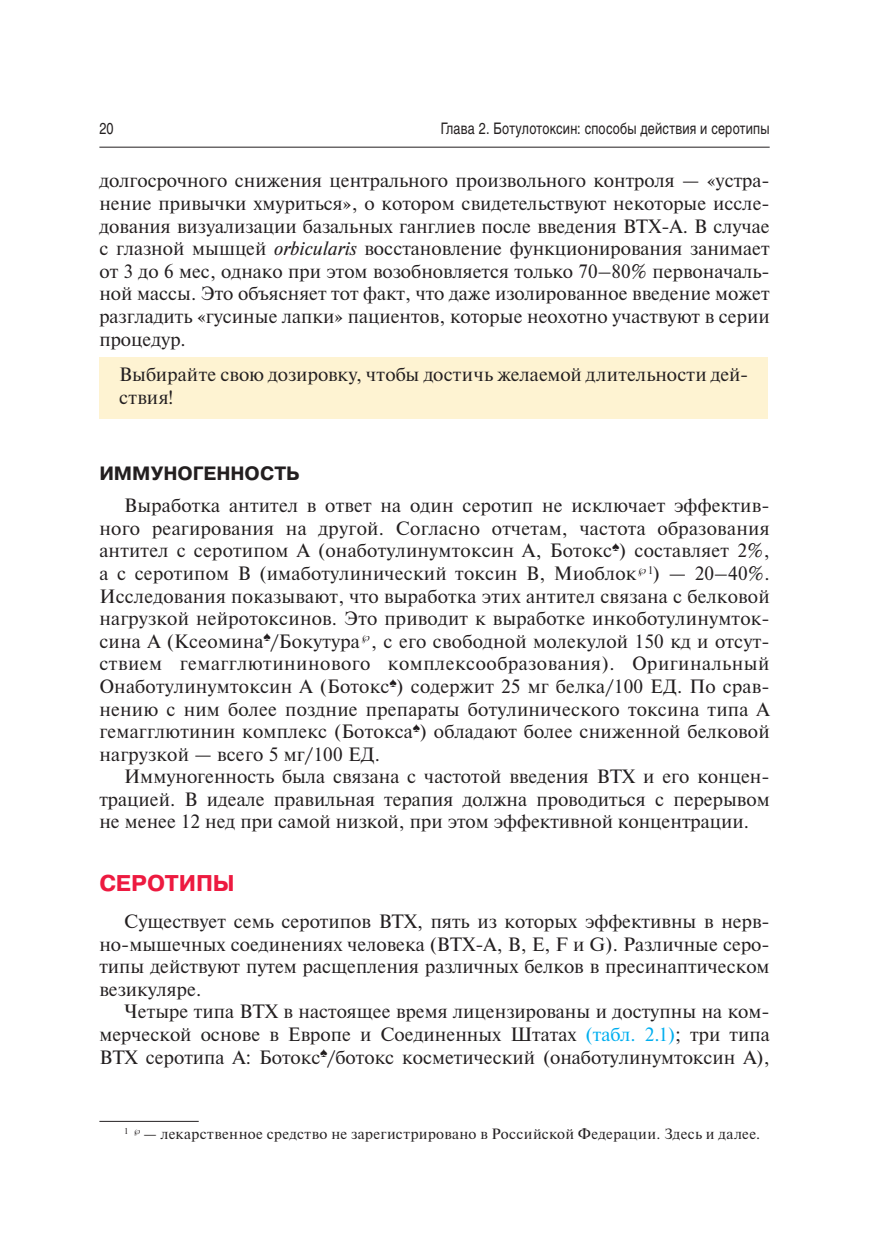
<style>
.page{position:relative;width:869px;height:1241px;background:#fff}
.page>*{position:absolute;margin:0;border:0;box-sizing:border-box;transform-origin:0 0}
.t1{font:700 22.75px "Pragmatica C";letter-spacing:-.005em;color:#ed1a40}
.t2{font:19.25px/22.6px "Newton";color:#231f20;text-align:justify}
.t3{font:700 19.25px "Pragmatica C";color:#231f20}
.t4{font:15.75px "Helios";letter-spacing:.015em;color:#231f20;scale:.8 1}
.t5{font:14.88px "Newton";letter-spacing:.025em;color:#231f20}
.s1{font-style:italic}
.s2{color:#00aeef}
</style>
<div class="page">
<hr style="left:99px;top:147px;width:670px;height:1px;background:#231f20">
<div style="left:99px;top:357px;width:668px;height:62px;background:#fef3d2"></div>
<hr style="left:99px;top:1120px;width:100px;height:1px;background:#231f20">
<p class="t4" style="left:99px;top:123px;width:19px">20</p>
<p class="t4" style="left:440px;top:123px;width:412px">Глава 2. Ботулотоксин: способы действия и серотипы</p>
<p class="t2" style="left:99px;top:171px;width:671px">долгосрочного снижения центрального произвольного контроля — «устра&shy;нение привычки хмуриться», о котором свидетельствуют некоторые иссле&shy;дования визуализации базальных ганглиев после введения BTX-A. В случае с глазной мышцей <span class="s1">orbicularis</span> восстановление функционирования занимает от 3 до 6 мес, однако при этом возобновляется только 70–80% первоначаль&shy;ной массы. Это объясняет тот факт, что даже изолированное введение может разгладить «гусиные лапки» пациентов, которые неохотно участвуют в серии процедур.</p>
<p class="t2" style="left:119px;top:364px;width:630px;line-height:23.1px">Выбирайте свою дозировку, чтобы достичь желаемой длительности дей&shy;ствия!</p>
<p class="t3" style="left:99px;top:466px;width:202px">ИММУНОГЕННОСТЬ</p>
<p class="t2" style="left:99px;top:495px;width:671px;text-indent:25px">Выработка антител в ответ на один серотип не исключает эффектив&shy;ного реагирования на другой. Согласно отчетам, частота образования антител с серотипом А (онаботулинумтоксин А, Ботокс<sup>♠</sup>) составляет 2%, а с серотипом B (имаботулинический токсин B, Миоблок <sup>1</sup>) — 20–40%.<br>Исследования показывают, что выработка этих антител связана с белковой нагрузкой нейротоксинов. Это приводит к выработке инкоботулинумток&shy;сина А (Ксеомина<sup>♠</sup>/Бокутура , с его свободной молекулой 150 кд и отсут&shy;ствием гемагглютининового комплексообразования). Оригинальный Онаботулинумтоксин А (Ботокс<sup>♠</sup>) содержит 25 мг белка/100 ЕД. По срав&shy;нению с ним более поздние препараты ботулинического токсина типа A гемагглютинин комплекс (Ботокса<sup>♠</sup>) обладают более сниженной белковой нагрузкой — всего 5 мг/100 ЕД.</p>
<p class="t2" style="left:99px;top:766px;width:671px;text-indent:25px">Иммуногенность была связана с частотой введения BTX и его концен&shy;трацией. В идеале правильная терапия должна проводиться с перерывом не менее 12 нед при самой низкой, при этом эффективной концентрации.</p>
<p class="t1" style="left:99px;top:874px;width:137px">СЕРОТИПЫ</p>
<p class="t2" style="left:99px;top:911px;width:671px;text-indent:25px">Существует семь серотипов BTX, пять из которых эффективны в нерв&shy;но-мышечных соединениях человека (BTX-A, B, E, F и G). Различные серо&shy;типы действуют путем расщепления различных белков в пресинаптическом везикуляре.</p>
<p class="t2" style="left:99px;top:1001px;width:671px;text-indent:25px">Четыре типа ВТХ в настоящее время лицензированы и доступны на ком&shy;мерческой основе в Европе и Соединенных Штатах <span class="s2">(табл. 2.1)</span>; три типа ВТХ серотипа А: Ботокс<sup>♠</sup>/ботокс косметический (онаботулинумтоксин А),</p>
<p class="t5" style="left:124px;top:1128px;width:637px"><sup>1</sup> — лекарственное средство не зарегистрировано в Российской Федерации. Здесь и далее.</p>
</div>
